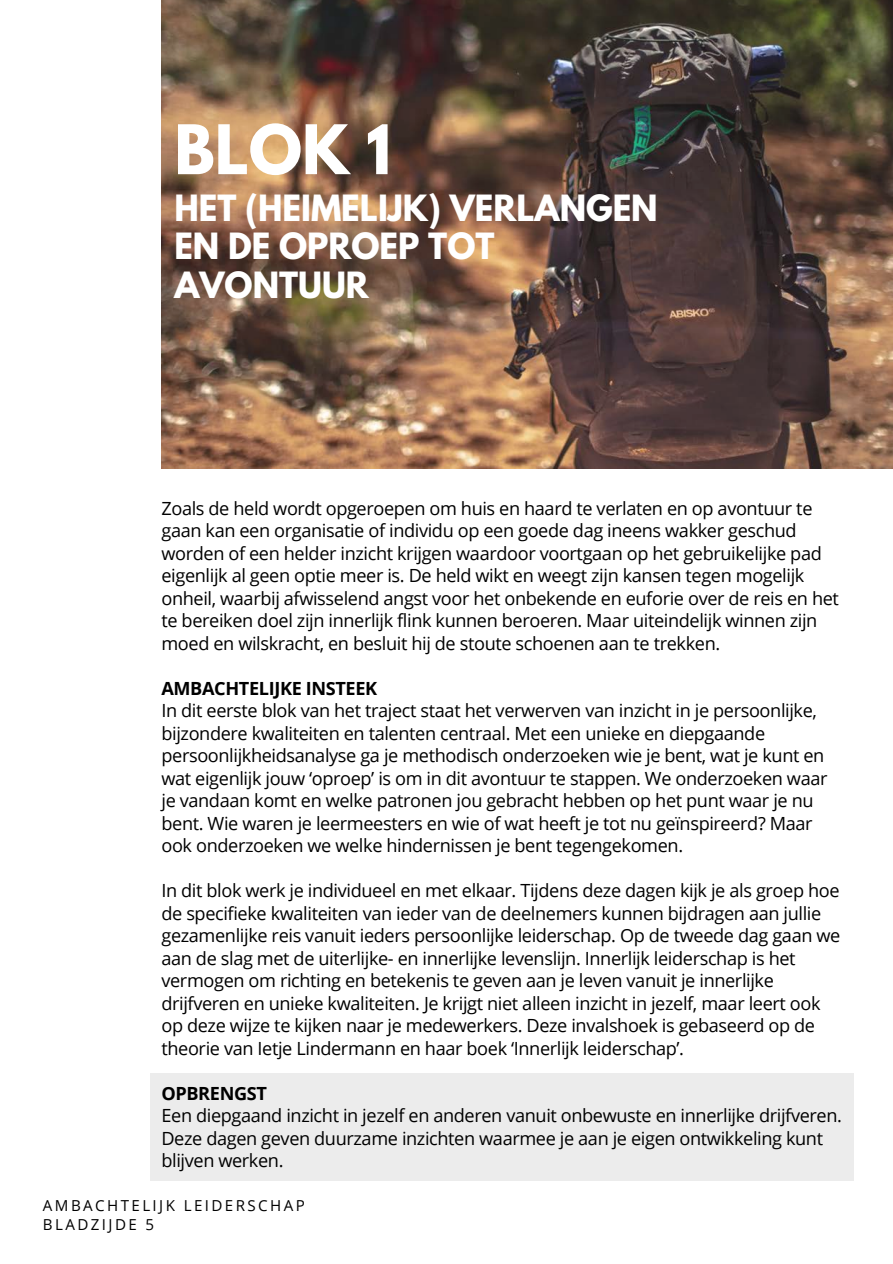
<style>
.page{position:relative;width:893px;height:1264px;background:#fff}
.page>*{position:absolute;margin:0;border:0;box-sizing:border-box;transform-origin:0 0}
.t1{font:700 60.45px "League Spartan";color:#fff}
.t2{font:700 32.1px/38.2px "League Spartan";color:#fff}
.t3{font:18.15px/22.5px "Open Sans";letter-spacing:-.02em;color:#000}
.t4{font:700 18.15px "Open Sans";letter-spacing:-.02em;color:#000}
.t5{font:15.15px/18.6px "Open Sans";letter-spacing:.16em;color:#000}
</style>
<div class="page">
<img style="left:161px;top:0;width:731px;height:468px">
<div style="left:150px;top:1072px;width:704px;height:108px;background:#ececec"></div>
<h1 class="t1" style="left:174px;top:120px;width:218px">BLOK 1</h1>
<h2 class="t2" style="left:174px;top:193px;width:485px">HET (HEIMELIJK) VERLANGEN<br>EN DE OPROEP TOT<br>AVONTUUR</h2>
<p class="t3" style="left:161px;top:496px;width:679px">Zoals de held wordt opgeroepen om huis en haard te verlaten en op avontuur te gaan kan een organisatie of individu op een goede dag ineens wakker geschud worden of een helder inzicht krijgen waardoor voortgaan op het gebruikelijke pad eigenlijk al geen optie meer is. De held wikt en weegt zijn kansen tegen mogelijk onheil, waarbij afwisselend angst voor het onbekende en euforie over de reis en het te bereiken doel zijn innerlijk flink kunnen beroeren. Maar uiteindelijk winnen zijn moed en wilskracht, en besluit hij de stoute schoenen aan te trekken.</p>
<p class="t4" style="left:161px;top:675px;width:217px">AMBACHTELIJKE INSTEEK</p>
<p class="t3" style="left:161px;top:699px;width:667px">In dit eerste blok van het traject staat het verwerven van inzicht in je persoonlijke, bijzondere kwaliteiten en talenten centraal. Met een unieke en diepgaande persoonlijkheidsanalyse ga je methodisch onderzoeken wie je bent, wat je kunt en wat eigenlijk jouw ‘oproep’ is om in dit avontuur te stappen. We onderzoeken waar je vandaan komt en welke patronen jou gebracht hebben op het punt waar je nu bent. Wie waren je leermeesters en wie of wat heeft je tot nu geïnspireerd? Maar ook onderzoeken we welke hindernissen je bent tegengekomen.</p>
<p class="t3" style="left:161px;top:878px;width:680px">In dit blok werk je individueel en met elkaar. Tijdens deze dagen kijk je als groep hoe de specifieke kwaliteiten van ieder van de deelnemers kunnen bijdragen aan jullie gezamenlijke reis vanuit ieders persoonlijke leiderschap. Op de tweede dag gaan we aan de slag met de uiterlijke- en innerlijke levenslijn. Innerlijk leiderschap is het vermogen om richting en betekenis te geven aan je leven vanuit je innerlijke drijfveren en unieke kwaliteiten. Je krijgt niet alleen inzicht in jezelf, maar leert ook op deze wijze te kijken naar je medewerkers. Deze invalshoek is gebaseerd op de theorie van Ietje Lindermann en haar boek ‘Innerlijk leiderschap’.</p>
<p class="t4" style="left:161px;top:1080px;width:107px">OPBRENGST</p>
<p class="t3" style="left:161px;top:1103px;width:682px">Een diepgaand inzicht in jezelf en anderen vanuit onbewuste en innerlijke drijfveren.<br>Deze dagen geven duurzame inzichten waarmee je aan je eigen ontwikkeling kunt blijven werken.</p>
<p class="t5" style="left:43px;top:1196px;width:263px">AMBACHTELIJK LEIDERSCHAP<br>BLADZIJDE 5</p>
</div>
